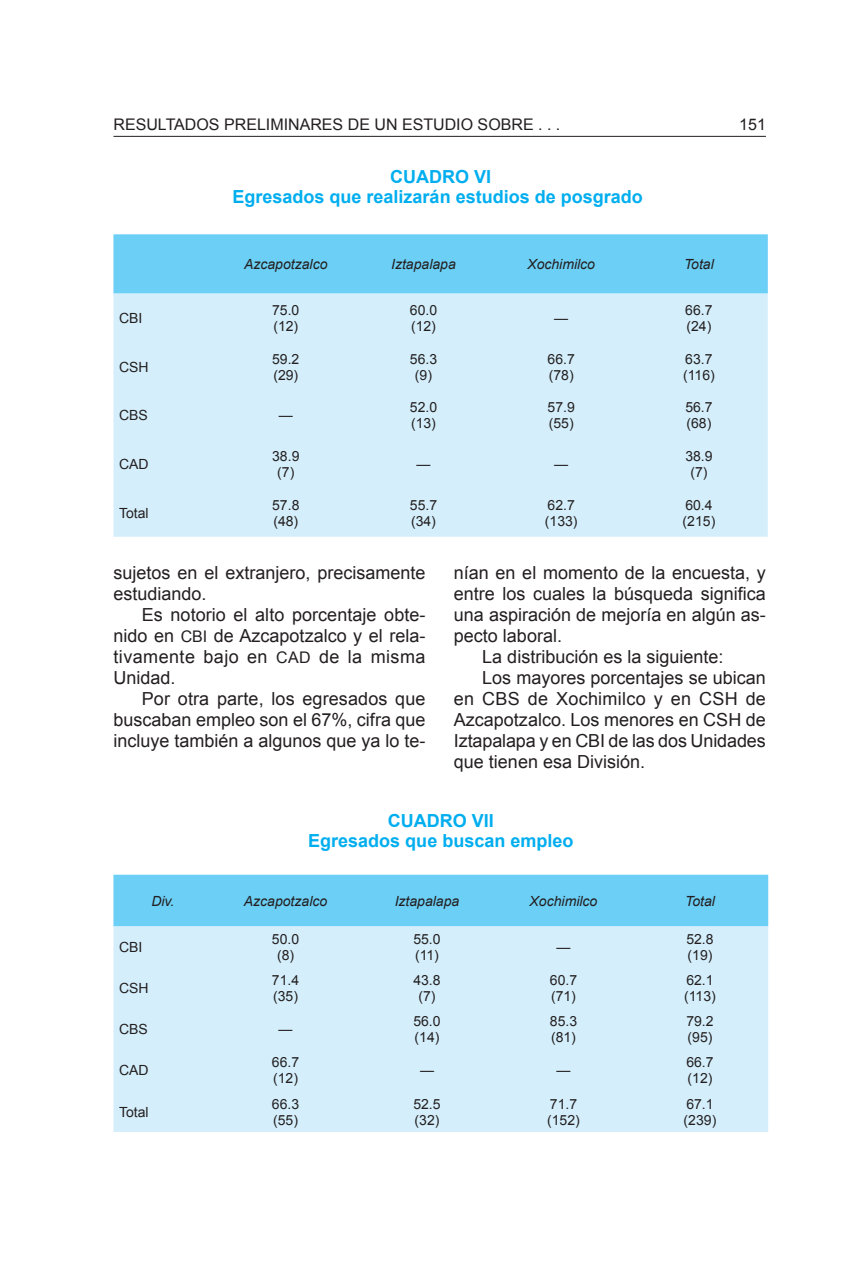
<style>
.page{position:relative;width:851px;height:1276px;background:#fff}
.page>*{position:absolute;margin:0;border:0;box-sizing:border-box;transform-origin:0 0}
.t1{font:18px/21px "Arial";color:#231f20;text-align:justify}
.t2{font:700 18px/20px "Arial";color:#00aeef;text-align:center}
.t3{font:16px "Arial";color:#231f20}
.t4{font:14px/16px "Arial";color:#231f20}
.t5{font:italic 14px "Arial";color:#231f20}
.s1{font-size:16px}
</style>
<div class="page">
<hr style="left:113px;top:136px;width:652px;height:1px;background:#231f20">
<div style="left:113px;top:234px;width:654px;height:60px;background:#6bcff6"></div>
<div style="left:113px;top:294px;width:654px;height:243px;background:#d4effb"></div>
<div style="left:113px;top:874px;width:655px;height:52px;background:#6bcff6"></div>
<div style="left:113px;top:926px;width:655px;height:206px;background:#d4effb"></div>
<p class="t3" style="left:113px;top:114px;width:12px">resultados</p>
<p class="t3" style="left:224px;top:114px;width:11px">preliminares</p>
<p class="t3" style="left:348px;top:114px;width:66px">deunestudio</p>
<p class="t3" style="left:477px;top:114px;width:12px">sobre</p>
<p class="t3" style="left:538px;top:114px;width:24px">. . .</p>
<p class="t3" style="left:739px;top:114px;width:28px">151</p>
<p class="t2" style="left:232px;top:167px;width:412px">CUADRO VI<br>Egresados que realizarán estudios de posgrado</p>
<p class="t5" style="left:244px;top:255px;width:85px">Azcapotzalco</p>
<p class="t5" style="left:391px;top:255px;width:66px">Iztapalapa</p>
<p class="t5" style="left:527px;top:255px;width:69px">Xochimilco</p>
<p class="t5" style="left:684px;top:255px;width:31px">Total</p>
<p class="t4" style="left:119px;top:310px;width:25px">CBI</p>
<p class="t4" style="left:272px;top:302px;width:29px">75.0 (12)</p>
<p class="t4" style="left:410px;top:302px;width:29px">60.0 (12)</p>
<p class="t4" style="left:554px;top:310px;width:15px">—</p>
<p class="t4" style="left:685px;top:302px;width:29px">66.7 (24)</p>
<p class="t4" style="left:119px;top:359px;width:31px">CSH</p>
<p class="t4" style="left:272px;top:351px;width:29px">59.2 (29)</p>
<p class="t4" style="left:410px;top:351px;width:29px;text-align:center">56.3 (9)</p>
<p class="t4" style="left:547px;top:351px;width:29px">66.7 (78)</p>
<p class="t4" style="left:683px;top:351px;width:33px">63.7 (116)</p>
<p class="t4" style="left:119px;top:407px;width:30px">CBS</p>
<p class="t4" style="left:279px;top:407px;width:15px">—</p>
<p class="t4" style="left:410px;top:399px;width:29px">52.0 (13)</p>
<p class="t4" style="left:547px;top:399px;width:29px">57.9 (55)</p>
<p class="t4" style="left:685px;top:399px;width:29px">56.7 (68)</p>
<p class="t4" style="left:119px;top:456px;width:31px">CAD</p>
<p class="t4" style="left:272px;top:448px;width:29px;text-align:center">38.9 (7)</p>
<p class="t4" style="left:416px;top:456px;width:15px">—</p>
<p class="t4" style="left:554px;top:456px;width:15px">—</p>
<p class="t4" style="left:685px;top:448px;width:29px;text-align:center">38.9 (7)</p>
<p class="t4" style="left:119px;top:505px;width:31px">Total</p>
<p class="t4" style="left:272px;top:497px;width:29px">57.8 (48)</p>
<p class="t4" style="left:410px;top:497px;width:29px">55.7 (34)</p>
<p class="t4" style="left:545px;top:497px;width:34px">62.7 (133)</p>
<p class="t4" style="left:682px;top:497px;width:34px">60.4 (215)</p>
<p class="t1" style="left:113px;top:562px;width:313px">sujetos en el extranjero, precisamente estudiando.</p>
<p class="t1" style="left:113px;top:604px;width:313px;text-indent:28px">Es notorio el alto porcentaje obte&shy;nido en <span class="s1">CBI</span> de Azcapotzalco y el rela&shy;tivamente bajo en <span class="s1">CAD</span> de la misma Unidad.</p>
<p class="t1" style="left:113px;top:688px;width:313px;text-indent:28px">Por otra parte, los egresados que buscaban empleo son el 67%, cifra que incluye también a algunos que ya lo te-</p>
<p class="t1" style="left:454px;top:562px;width:313px">nían en el momento de la encuesta, y</p>
<p class="t1" style="left:454px;top:583px;width:313px">entre los cuales la búsqueda significa</p>
<p class="t1" style="left:454px;top:604px;width:313px">una aspiración de mejoría en algún as-</p>
<p class="t1" style="left:454px;top:625px;width:110px">pecto laboral.</p>
<p class="t1" style="left:482px;top:646px;width:243px">La distribución es la siguiente:</p>
<p class="t1" style="left:482px;top:667px;width:285px">Los mayores porcentajes se ubican</p>
<p class="t1" style="left:454px;top:688px;width:313px">en CBS de Xochimilco y en CSH de</p>
<p class="t1" style="left:454px;top:709px;width:313px">Azcapotzalco. Los menores en CSH de</p>
<p class="t1" style="left:454px;top:730px;width:313px">Iztapalapa y en CBI de las dos Unidades</p>
<p class="t1" style="left:454px;top:751px;width:193px">que tienen esa División.</p>
<p class="t2" style="left:308px;top:811px;width:267px">CUADRO VII<br>Egresados que buscan empleo</p>
<p class="t5" style="left:151px;top:891px;width:25px">Div.</p>
<p class="t5" style="left:244px;top:891px;width:85px">Azcapotzalco</p>
<p class="t5" style="left:394px;top:891px;width:66px">Iztapalapa</p>
<p class="t5" style="left:529px;top:891px;width:69px">Xochimilco</p>
<p class="t5" style="left:685px;top:891px;width:31px">Total</p>
<p class="t4" style="left:119px;top:939px;width:25px">CBI</p>
<p class="t4" style="left:272px;top:931px;width:29px;text-align:center">50.0 (8)</p>
<p class="t4" style="left:413px;top:931px;width:29px">55.0 (11)</p>
<p class="t4" style="left:556px;top:939px;width:15px">—</p>
<p class="t4" style="left:686px;top:931px;width:29px">52.8 (19)</p>
<p class="t4" style="left:119px;top:980px;width:31px">CSH</p>
<p class="t4" style="left:272px;top:972px;width:29px">71.4 (35)</p>
<p class="t4" style="left:413px;top:972px;width:29px;text-align:center">43.8 (7)</p>
<p class="t4" style="left:550px;top:972px;width:29px">60.7 (71)</p>
<p class="t4" style="left:684px;top:972px;width:33px">62.1 (113)</p>
<p class="t4" style="left:119px;top:1021px;width:30px">CBS</p>
<p class="t4" style="left:278px;top:1021px;width:15px">—</p>
<p class="t4" style="left:413px;top:1013px;width:29px">56.0 (14)</p>
<p class="t4" style="left:550px;top:1013px;width:29px">85.3 (81)</p>
<p class="t4" style="left:686px;top:1013px;width:29px">79.2 (95)</p>
<p class="t4" style="left:119px;top:1062px;width:31px">CAD</p>
<p class="t4" style="left:272px;top:1054px;width:29px">66.7 (12)</p>
<p class="t4" style="left:420px;top:1062px;width:15px">—</p>
<p class="t4" style="left:556px;top:1062px;width:15px">—</p>
<p class="t4" style="left:686px;top:1054px;width:29px">66.7 (12)</p>
<p class="t4" style="left:119px;top:1103px;width:31px">Total</p>
<p class="t4" style="left:272px;top:1095px;width:29px">66.3 (55)</p>
<p class="t4" style="left:413px;top:1095px;width:29px">52.5 (32)</p>
<p class="t4" style="left:547px;top:1095px;width:34px">71.7 (152)</p>
<p class="t4" style="left:683px;top:1095px;width:34px">67.1 (239)</p>
</div>
